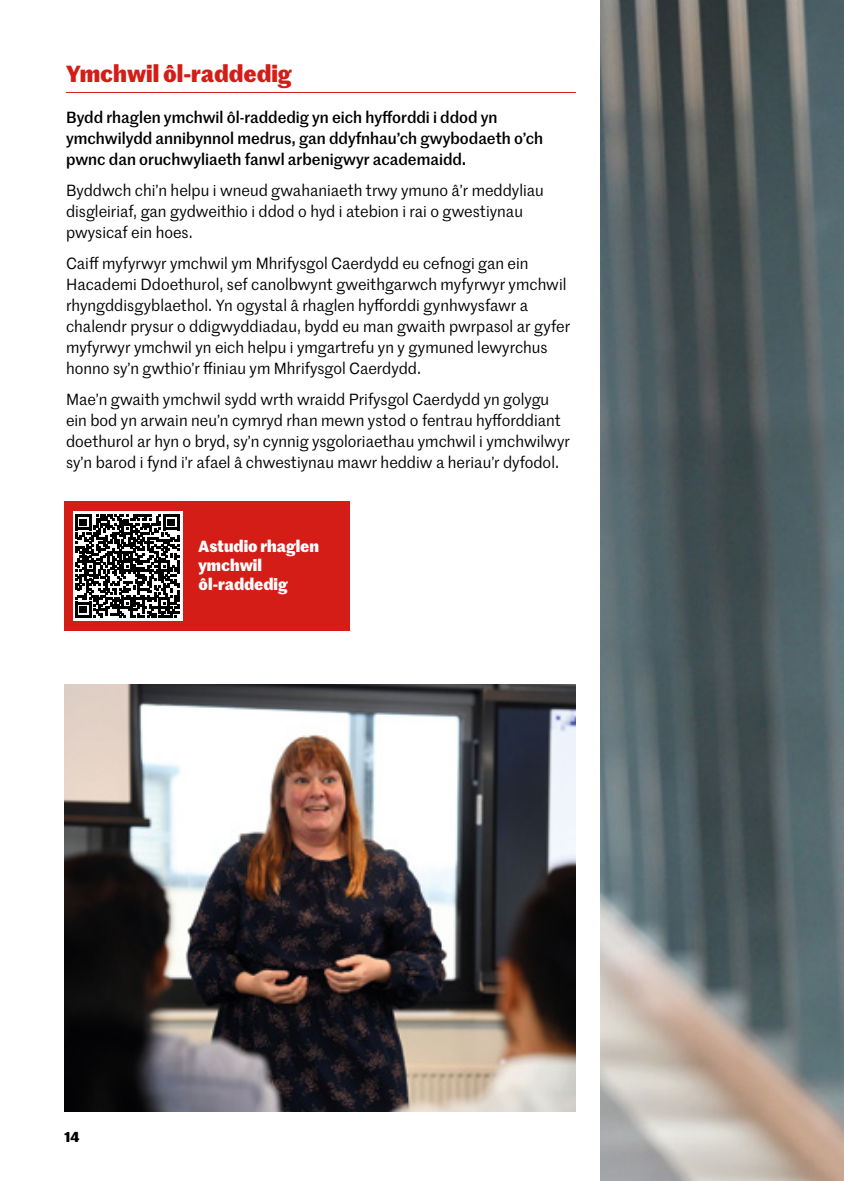
<style>
.page{position:relative;width:844px;height:1181px;background:#fff}
.page>*{position:absolute;margin:0;border:0;box-sizing:border-box;transform-origin:0 0}
.t1{font:700 22.75px "Marr Sans TT";color:#d51d17}
.t2{font:15.75px/21px "Marr Sans TT";color:#000}
.t3{font:500 15.75px/21px "Marr Sans TT";color:#000}
.t4{font:700 15.75px/18.9px "Marr Sans TT";color:#fff}
.t5{font:700 14px "Marr Sans TT";color:#000}
</style>
<div class="page">
<hr style="left:66px;top:92px;width:509px;height:1px;background:#d51d17">
<img style="left:600px;top:0;width:243px;height:1181px">
<div style="left:64px;top:501px;width:286px;height:129px;background:#d51d17"></div>
<div style="left:73px;top:511px;width:109px;height:109px;background:#fff"></div>
<svg style="left:75px;top:514px;width:104px;height:104px"></svg>
<img style="left:64px;top:685px;width:511px;height:426px">
<h1 class="t1" style="left:66px;top:56px;width:227px">Ymchwil ôl-raddedig</h1>
<p class="t3" style="left:66px;top:106px;width:478px">Bydd rhaglen ymchwil ôl-raddedig yn eich hyfforddi i ddod yn ymchwilydd annibynnol medrus, gan ddyfnhau’ch gwybodaeth o’ch pwnc dan oruchwyliaeth fanwl arbenigwyr academaidd.</p>
<p class="t2" style="left:66px;top:179px;width:479px">Byddwch chi’n helpu i wneud gwahaniaeth trwy ymuno â’r meddyliau disgleiriaf, gan gydweithio i ddod o hyd i atebion i rai o gwestiynau pwysicaf ein hoes.</p>
<p class="t2" style="left:66px;top:252px;width:505px">Caiff myfyrwyr ymchwil ym Mhrifysgol Caerdydd eu cefnogi gan ein Hacademi Ddoethurol, sef canolbwynt gweithgarwch myfyrwyr ymchwil rhyngddisgyblaethol. Yn ogystal â rhaglen hyfforddi gynhwysfawr a chalendr prysur o ddigwyddiadau, bydd eu man gwaith pwrpasol ar gyfer myfyrwyr ymchwil yn eich helpu i ymgartrefu yn y gymuned lewyrchus honno sy’n gwthio’r ffiniau ym Mhrifysgol Caerdydd.</p>
<p class="t2" style="left:66px;top:388px;width:505px">Mae’n gwaith ymchwil sydd wrth wraidd Prifysgol Caerdydd yn golygu ein bod yn arwain neu’n cymryd rhan mewn ystod o fentrau hyfforddiant doethurol ar hyn o bryd, sy’n cynnig ysgoloriaethau ymchwil i ymchwilwyr sy’n barod i fynd i’r afael â chwestiynau mawr heddiw a heriau’r dyfodol.</p>
<p class="t4" style="left:198px;top:536px;width:122px">Astudio rhaglen ymchwil ôl-raddedig</p>
<p class="t5" style="left:64px;top:1126px;width:16px">14</p>
</div>
